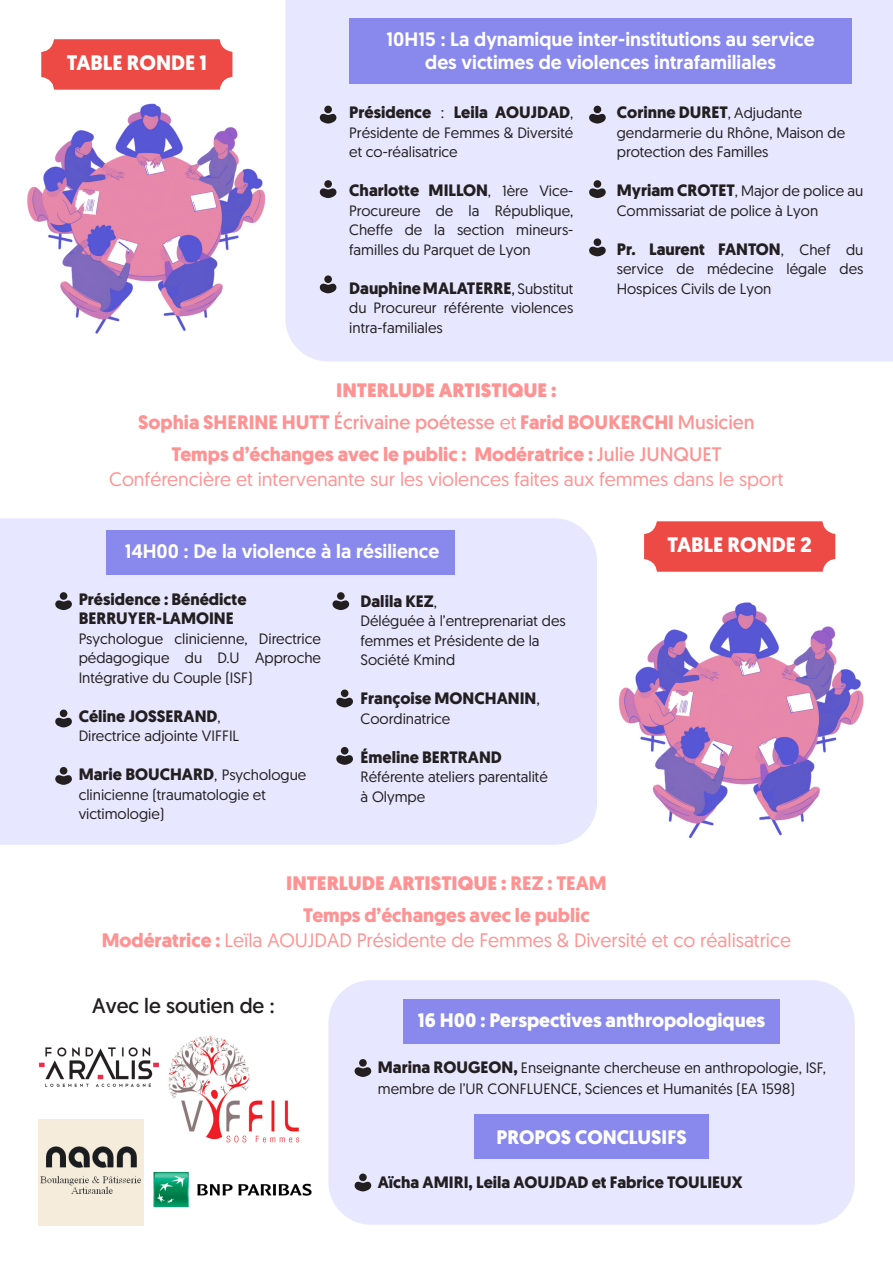
<style>
.page{position:relative;width:893px;height:1263px;background:#fff}
.page>*{position:absolute;margin:0;border:0;box-sizing:border-box;transform-origin:0 0}
.t1{font:700 21px "Geomanist";color:#fff}
.t2{font:21px "Geomanist";color:#231f20}
.t3{font:700 19.5px "Geomanist";color:#ff9393}
.t4{font:19.5px "Geomanist";color:#ff9393}
.t5{font:500 19.5px "Geomanist";color:#fff}
.t6{font:700 19.5px "Geomanist";color:#fff}
.t7{font:900 19.5px "Geomanist";color:#ff9393}
.t8{font:700 16.5px/19.5px "Geomanist";color:#231f20}
.t9{font:15px/19.5px "Geomanist";color:#231f20}
.s1{font-weight:400}
.s2{font-weight:400;font-size:15px}
.s3{font-weight:700;font-size:16.5px}
.s4{font-weight:700}
</style>
<div class="page">
<img style="left:618px;top:602px;width:246px;height:237px">
<div style="left:0;top:518px;width:597px;height:327px;background:#e7e7ff"></div>
<div style="left:106px;top:530px;width:349px;height:44px;background:#8989ed"></div>
<div style="left:328px;top:980px;width:527px;height:245px;background:#e7e7ff;border-radius:43px"></div>
<div style="left:403px;top:999px;width:377px;height:45px;background:#8989ed"></div>
<img style="left:27px;top:103px;width:239px;height:231px">
<div style="left:285px;top:0;width:608px;height:361px;background:#e7e7ff"></div>
<div style="left:40px;top:38px;width:194px;height:53px;background:#ed4a45;border-radius:13px"></div>
<div style="left:38px;top:36px;width:197px;height:57px;border:3px solid #fff;border-radius:13px"></div>
<div style="left:643px;top:520px;width:194px;height:53px;background:#ed4a45;border-radius:13px"></div>
<div style="left:641px;top:518px;width:197px;height:57px;border:3px solid #fff;border-radius:13px"></div>
<svg style="left:320px;top:114px;width:16px;height:10px"></svg>
<div style="left:324px;top:106px;width:8px;height:7px;background:#231f20;border-radius:50%"></div>
<svg style="left:589px;top:114px;width:17px;height:10px"></svg>
<div style="left:594px;top:106px;width:7px;height:7px;background:#231f20;border-radius:50%"></div>
<svg style="left:589px;top:188px;width:17px;height:10px"></svg>
<div style="left:594px;top:180px;width:7px;height:8px;background:#231f20;border-radius:50%"></div>
<svg style="left:589px;top:247px;width:17px;height:9px"></svg>
<div style="left:594px;top:238px;width:7px;height:8px;background:#231f20;border-radius:50%"></div>
<svg style="left:320px;top:188px;width:16px;height:10px"></svg>
<div style="left:324px;top:180px;width:8px;height:8px;background:#231f20;border-radius:50%"></div>
<svg style="left:320px;top:284px;width:16px;height:9px"></svg>
<div style="left:324px;top:275px;width:8px;height:8px;background:#231f20;border-radius:50%"></div>
<div style="left:349px;top:18px;width:503px;height:66px;background:#8989ed"></div>
<svg style="left:55px;top:600px;width:17px;height:10px"></svg>
<div style="left:60px;top:592px;width:7px;height:8px;background:#231f20;border-radius:50%"></div>
<svg style="left:333px;top:600px;width:16px;height:10px"></svg>
<div style="left:337px;top:592px;width:8px;height:8px;background:#231f20;border-radius:50%"></div>
<svg style="left:336px;top:698px;width:17px;height:9px"></svg>
<div style="left:341px;top:689px;width:7px;height:8px;background:#231f20;border-radius:50%"></div>
<svg style="left:336px;top:755px;width:17px;height:10px"></svg>
<div style="left:341px;top:747px;width:7px;height:7px;background:#231f20;border-radius:50%"></div>
<svg style="left:55px;top:718px;width:17px;height:9px"></svg>
<div style="left:60px;top:709px;width:7px;height:8px;background:#231f20;border-radius:50%"></div>
<svg style="left:55px;top:775px;width:17px;height:10px"></svg>
<div style="left:60px;top:767px;width:7px;height:8px;background:#231f20;border-radius:50%"></div>
<div style="left:475px;top:1114px;width:234px;height:45px;background:#8989ed"></div>
<img style="left:158px;top:1036px;width:142px;height:107px">
<img style="left:38px;top:1047px;width:120px;height:73px">
<img style="left:153px;top:1171px;width:159px;height:37px">
<img style="left:38px;top:1120px;width:106px;height:105px">
<svg style="left:355px;top:1067px;width:16px;height:10px"></svg>
<div style="left:359px;top:1059px;width:8px;height:8px;background:#231f20;border-radius:50%"></div>
<svg style="left:355px;top:1182px;width:16px;height:9px"></svg>
<div style="left:359px;top:1173px;width:8px;height:8px;background:#231f20;border-radius:50%"></div>
<p class="t1" style="left:67px;top:49px;width:141px">TABLE RONDE 1</p>
<p class="t5" style="left:387px;top:26px;width:430px">10H15 : La dynamique inter-institutions au service</p>
<p class="t5" style="left:425px;top:50px;width:352px">des victimes de violences intrafamiliales</p>
<p class="t8" style="left:349px;top:102px;width:226px">Présidence <span class="s1">:</span> Leila AOUJDAD<span class="s2">,</span></p>
<p class="t9" style="left:349px;top:122px;width:226px">Présidente de Femmes &amp; Diversité et co-réalisatrice</p>
<p class="t8" style="left:349px;top:180px;width:226px">Charlotte MILLON<span class="s2">, 1ère Vice-</span></p>
<p class="t9" style="left:349px;top:200px;width:226px;text-align:justify">Procureure de la République, Cheffe de la section mineurs&shy;familles du Parquet de Lyon</p>
<p class="t8" style="left:349px;top:278px;width:226px">Dauphine MALATERRE<span class="s1">,</span> <span class="s2">Substitut</span></p>
<p class="t9" style="left:349px;top:298px;width:226px">du Procureur référente violences intra-familiales</p>
<p class="t8" style="left:617px;top:102px;width:187px">Corinne DURET<span class="s2">, Adjudante</span></p>
<p class="t9" style="left:617px;top:122px;width:230px">gendarmerie du Rhône, Maison de protection des Familles</p>
<p class="t9" style="left:617px;top:181px;width:248px"><span class="s3">Myriam CROTET</span>, Major de police au<br>Commissariat de police à Lyon</p>
<p class="t8" style="left:617px;top:239px;width:248px">Pr. Laurent FANTON<span class="s2">, Chef du</span></p>
<p class="t9" style="left:617px;top:259px;width:248px">service de médecine légale des<br>Hospices Civils de Lyon</p>
<p class="t7" style="left:336px;top:377px;width:222px">INTERLUDE ARTISTIQUE :</p>
<p class="t3" style="left:138px;top:409px;width:618px">Sophia SHERINE HUTT <span class="s1">Écrivaine poétesse</span> <span class="s1">et</span> Farid BOUKERCHI <span class="s1">Musicien</span></p>
<p class="t3" style="left:171px;top:441px;width:552px">Temps d’échanges avec le public : Modératrice : <span class="s1">Julie JUNQUET</span></p>
<p class="t4" style="left:109px;top:467px;width:676px">Conférencière et intervenante sur les violences faites aux femmes dans le sport</p>
<p class="t5" style="left:125px;top:538px;width:316px">14H00 : De la violence à la résilience</p>
<p class="t8" style="left:79px;top:589px;width:169px">Présidence : Bénédicte<br>BERRUYER-LAMOINE</p>
<p class="t9" style="left:79px;top:628px;width:244px;text-align:justify">Psychologue clinicienne, Directrice pédagogique du D.U Approche Intégrative du Couple (ISF)</p>
<p class="t8" style="left:79px;top:706px;width:144px">Céline JOSSERAND<span class="s2">,</span></p>
<p class="t9" style="left:79px;top:726px;width:162px">Directrice adjointe VIFFIL</p>
<p class="t8" style="left:79px;top:764px;width:229px">Marie BOUCHARD<span class="s2">, Psychologue</span></p>
<p class="t9" style="left:79px;top:784px;width:189px">clinicienne (traumatologie et victimologie)</p>
<p class="t8" style="left:361px;top:591px;width:78px">Dalila KEZ<span class="s2">,</span></p>
<p class="t9" style="left:361px;top:611px;width:207px">Déléguée à l’entreprenariat des femmes et Présidente de la<br>Société Kmind</p>
<p class="t8" style="left:361px;top:689px;width:181px">Françoise MONCHANIN<span class="s1">,</span></p>
<p class="t9" style="left:361px;top:708px;width:91px">Coordinatrice</p>
<p class="t8" style="left:361px;top:747px;width:143px">Émeline BERTRAND</p>
<p class="t9" style="left:361px;top:767px;width:189px">Référente ateliers parentalité</p>
<p class="t9" style="left:361px;top:786px;width:66px">à Olympe</p>
<p class="t1" style="left:668px;top:531px;width:146px">TABLE RONDE 2</p>
<p class="t7" style="left:286px;top:870px;width:322px">INTERLUDE ARTISTIQUE : <span class="s4">REZ : TEAM</span></p>
<p class="t3" style="left:303px;top:902px;width:288px">Temps d’échanges avec le public</p>
<p class="t4" style="left:102px;top:927px;width:691px"><span class="s4">Modératrice :</span> Leïla AOUJDAD Présidente de Femmes &amp; Diversité et co réalisatrice</p>
<p class="t2" style="left:92px;top:992px;width:184px">Avec le soutien de :</p>
<p class="t6" style="left:418px;top:1007px;width:349px">16 H00 : Perspectives anthropologiques</p>
<p class="t9" style="left:378px;top:1057px;width:450px;line-height:21px"><span class="s3">Marina ROUGEON,</span> Enseignante chercheuse en anthropologie, ISF, membre de l’UR CONFLUENCE, Sciences et Humanités (EA 1598)</p>
<p class="t6" style="left:497px;top:1124px;width:192px">PROPOS CONCLUSIFS</p>
<p class="t8" style="left:378px;top:1172px;width:366px">Aïcha AMIRI, Leila AOUJDAD et Fabrice TOULIEUX</p>
</div>
